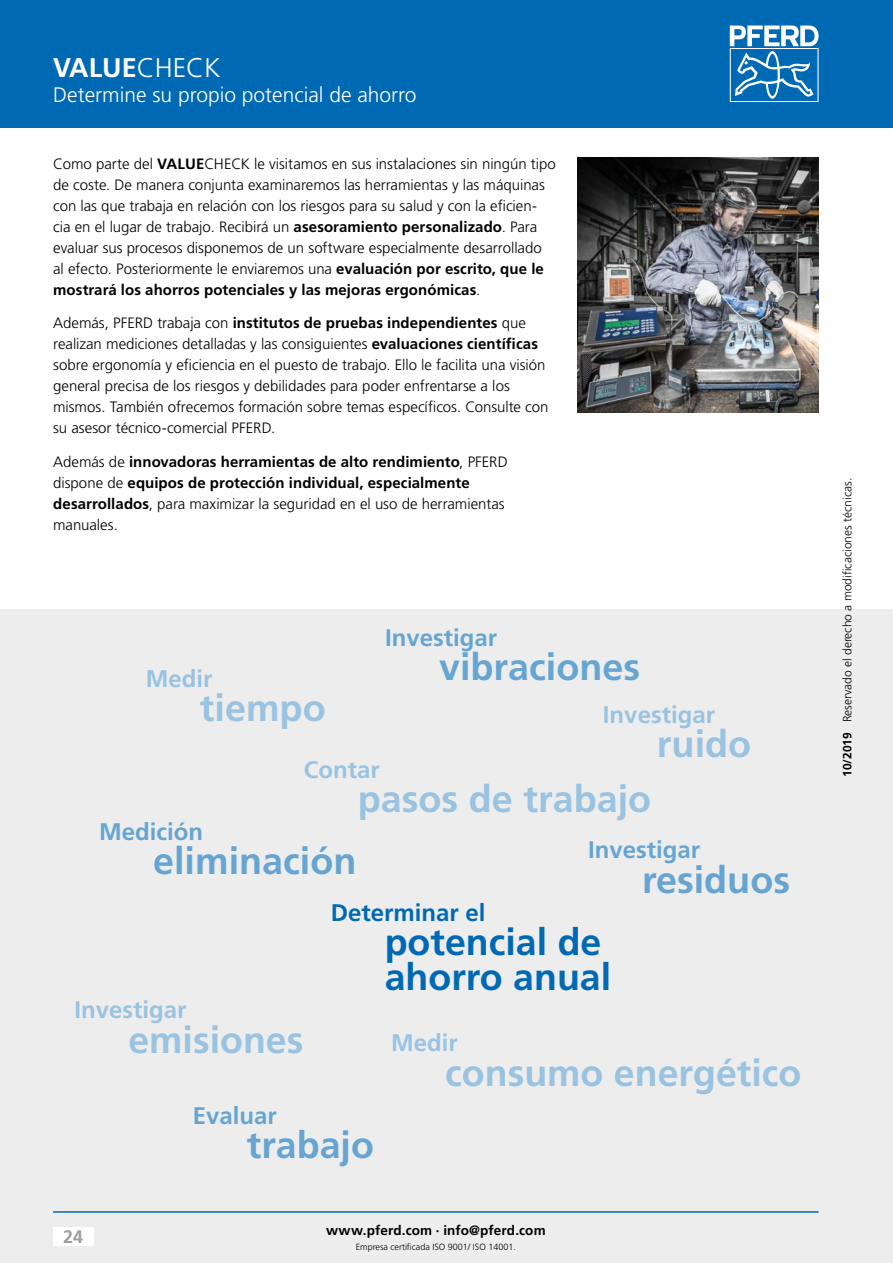
<style>
.page{position:relative;width:893px;height:1263px;background:#fff}
.page>*{position:absolute;margin:0;border:0;box-sizing:border-box;transform-origin:0 0}
.t1{font:700 37.8px "Frutiger LT Pro";color:#66a5d2}
.t2{font:700 37.8px "Frutiger LT Pro";color:#99c3e1}
.t3{font:700 37.5px "Frutiger LT Pro";color:#99c3e1}
.t4{font:700 37.5px/34.5px "Frutiger LT Pro";color:#0069b4}
.t5{font:700 37.5px "Frutiger LT Pro";color:#66a5d2}
.t6{font:700 27px "Frutiger LT Pro";color:#fff}
.t7{font:700 24px "Frutiger LT Pro";color:#99c3e1}
.t8{font:700 24px "Frutiger LT Pro";color:#66a5d2}
.t9{font:700 24px "Frutiger LT Pro";color:#0069b4}
.t10{font:300 21px "Frutiger LT Pro";color:#fff}
.t11{font:700 18px "Frutiger LT Pro";color:#9d9d9c}
.t12{font:300 15px/21px "Frutiger LT Pro";color:#000}
.t13{font:700 15px/21px "Frutiger LT Pro";letter-spacing:.005em;color:#000}
.t14{font:700 13.5px "Frutiger LT Pro";letter-spacing:.01em;color:#000}
.t15{font:300 12px "Frutiger LT Pro";color:#000}
.t16{font:300 9px "Frutiger LT Pro";color:#000}
.s1{font-weight:300}
.s2{font-weight:700}
</style>
<div class="page">
<div style="left:0;top:0;width:893px;height:128px;background:#0069b4"></div>
<svg style="left:730px;top:26px;width:89px;height:76px"></svg>
<div style="left:0;top:610px;width:893px;height:653px;background:#ededed"></div>
<hr style="left:53px;top:1211px;width:766px;height:2px;background:#0069b4">
<img style="left:577px;top:157px;width:241px;height:255px">
<div style="left:53px;top:1227px;width:40px;height:19px;background:#fff"></div>
<h3 class="t6" style="left:53px;top:52px;width:169px">VALUE<span class="s1">CHECK</span></h3>
<h3 class="t10" style="left:53px;top:83px;width:365px">Determine su propio potencial de ahorro</h3>
<p class="t12" style="left:53px;top:153px;width:504px">Como parte del <span class="s2">VALUE</span>CHECK le visitamos en sus instalaciones sin ningún tipo de coste. De manera conjunta examinaremos las herramientas y las máquinas con las que trabaja en relación con los riesgos para su salud y con la eficien&shy;cia en el lugar de trabajo. Recibirá un <span class="s2">asesoramiento personalizado</span>. Para evaluar sus procesos disponemos de un software especialmente desarrollado al efecto. Posteriormente le enviaremos una <span class="s2">evaluación por escrito, que le mostrará los ahorros potenciales y las mejoras ergonómicas</span>.</p>
<p class="t12" style="left:53px;top:313px;width:497px">Además, PFERD trabaja con <span class="s2">institutos de pruebas independientes</span> que realizan mediciones detalladas y las consiguientes <span class="s2">evaluaciones científicas </span>sobre ergonomía y eficiencia en el puesto de trabajo. Ello le facilita una visión general precisa de los riesgos y debilidades para poder enfrentarse a los mismos. También ofrecemos formación sobre temas específicos. Consulte con su asesor técnico-comercial PFERD.</p>
<p class="t13" style="left:53px;top:451px;width:456px"><span class="s1">Además de</span> innovadoras herramientas de alto rendimiento<span class="s1">, PFERD dispone de</span> equipos de protección individual, especialmente desarrollados<span class="s1">, para maximizar la seguridad en el uso de herramientas manuales.</span></p>
<h3 class="t8" style="left:385px;top:623px;width:114px">Investigar</h3>
<h1 class="t1" style="left:439px;top:645px;width:203px">vibraciones</h1>
<h3 class="t7" style="left:146px;top:664px;width:68px">Medir</h3>
<h1 class="t2" style="left:200px;top:686px;width:127px">tiempo</h1>
<h3 class="t7" style="left:304px;top:755px;width:78px">Contar</h3>
<h1 class="t2" style="left:358px;top:777px;width:295px">pasos de trabajo</h1>
<h3 class="t7" style="left:603px;top:700px;width:114px">Investigar</h3>
<h1 class="t2" style="left:657px;top:722px;width:96px">ruido</h1>
<h3 class="t8" style="left:99px;top:817px;width:105px">Medición</h3>
<h1 class="t1" style="left:153px;top:839px;width:205px">eliminación</h1>
<h3 class="t8" style="left:588px;top:836px;width:114px">Investigar</h3>
<h1 class="t1" style="left:642px;top:857px;width:150px">residuos</h1>
<h3 class="t7" style="left:74px;top:996px;width:114px">Investigar</h3>
<h2 class="t3" style="left:128px;top:1018px;width:177px">emisiones</h2>
<h3 class="t9" style="left:331px;top:898px;width:156px">Determinar el</h3>
<h2 class="t4" style="left:385px;top:925px;width:228px">potencial de ahorro anual</h2>
<h3 class="t7" style="left:391px;top:1029px;width:68px">Medir</h3>
<h2 class="t3" style="left:445px;top:1051px;width:358px">consumo energético</h2>
<p class="t11" style="left:63px;top:1226px;width:22px">24</p>
<h3 class="t8" style="left:193px;top:1101px;width:86px">Evaluar</h3>
<h2 class="t5" style="left:247px;top:1123px;width:129px">trabajo</h2>
<p class="t14" style="left:326px;top:1222px;width:221px">www.pferd.com · info@pferd.com</p>
<p class="t16" style="left:356px;top:1242px;width:162px">Empresa certificada ISO 9001/ ISO 14001.</p>
<p class="t15" style="left:840px;top:777px;width:300px;rotate:-90deg"><span class="s2">10/2019</span> Reservado el derecho a modificaciones técnicas.</p>
</div>
